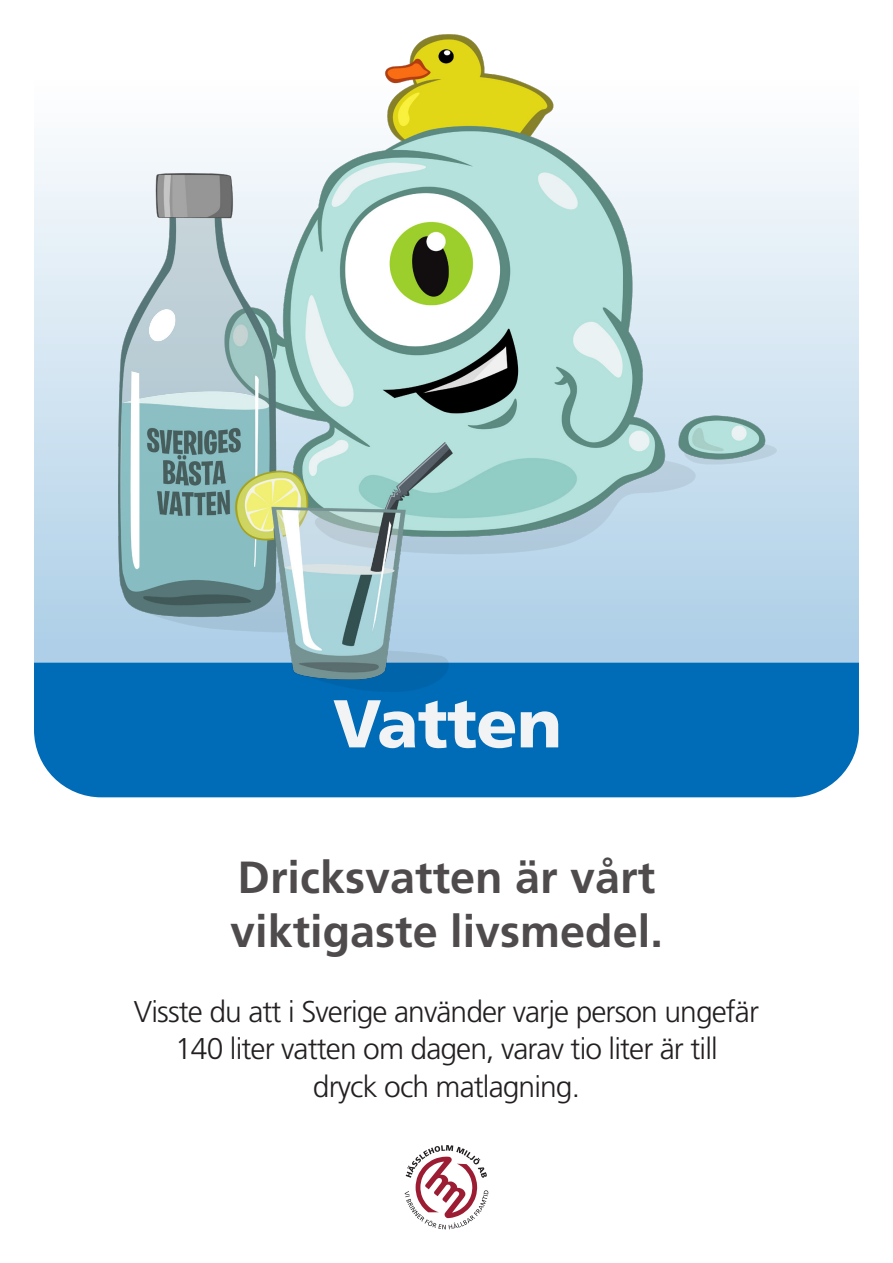
<style>
.page{position:relative;width:893px;height:1263px;background:#fff}
.page>*{position:absolute;margin:0;border:0;box-sizing:border-box;transform-origin:0 0}
.t1{font:900 67.5px "Frutiger LT Std";letter-spacing:-.01em;color:#f2f3f4}
.t2{font:700 45px/54px "Frutiger LT Std";color:#231f20}
.t3{font:300 30px/37.5px "Frutiger LT Std";letter-spacing:-.03em;color:#231f20;text-align:center}
</style>
<div class="page">
<svg style="left:405px;top:1145px;width:83px;height:84px"></svg>
<div style="left:34px;top:59px;width:825px;height:604px;background:linear-gradient(to bottom,#fff,#abcee6)"></div>
<div style="left:34px;top:663px;width:825px;height:134px;background:#006bb6"></div>
<img style="left:119px;top:34px;width:657px;height:657px">
<p class="t1" style="left:333px;top:683px;width:231px">Vatten</p>
<h2 class="t2" style="left:230px;top:850px;width:434px">Dricksvatten är vårt viktigaste livsmedel.</h2>
<p class="t3" style="left:134px;top:993px;width:627px">Visste du att i Sverige använder varje person ungefär<br>140 liter vatten om dagen, varav tio liter är till<br>dryck och matlagning.</p>
</div>
